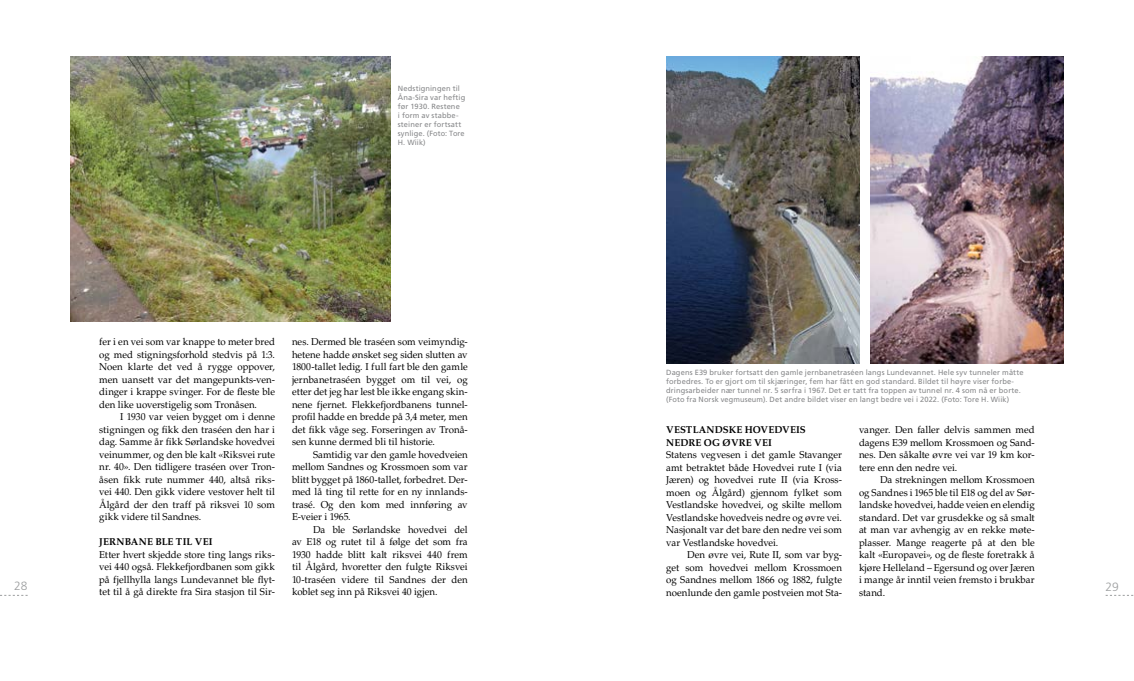
<style>
.page{position:relative;width:1134px;height:681px;background:#fff}
.page>*{position:absolute;margin:0;border:0;box-sizing:border-box;transform-origin:0 0}
.t1{font:300 12px "Frutiger LT Std";color:#9c9e9f}
.t2{font:10px/12.5px "Palatino LT Std";color:#000;text-align:justify}
.t3{font:700 10px/12.5px "Palatino LT Std";letter-spacing:.015em;color:#000}
.t4{font:7.5px/9px "Frutiger LT Std";letter-spacing:.015em;color:#87888a}
</style>
<div class="page">
<img style="left:71px;top:57px;width:319px;height:264px">
<img style="left:666px;top:57px;width:193px;height:307px">
<img style="left:870px;top:57px;width:193px;height:307px">
<p class="t4" style="left:398px;top:84px;width:69px">Nedstigningen til<br>Åna-Sira var heftig før 1930. Restene<br>i form av stabbe&shy;steiner er fortsatt synlige. (Foto: Tore<br>H. Wiik)</p>
<p class="t2" style="left:99px;top:335px;width:177px">fer i en vei som var knappe to meter bred og med stigningsforhold stedvis på 1:3.<br>Noen klarte det ved å rygge oppover, men uansett var det mangepunkts-ven&shy;dinger i krappe svinger. For de fleste ble den like uoverstigelig som Tronåsen.</p>
<p class="t2" style="left:99px;top:410px;width:177px;text-indent:21px">I 1930 var veien bygget om i denne stigningen og fikk den traséen den har i dag. Samme år fikk Sørlandske hovedvei veinummer, og den ble kalt «Riksvei rute nr. 40». Den tidligere traséen over Tron&shy;åsen fikk rute nummer 440, altså riks&shy;vei 440. Den gikk videre vestover helt til Ålgård der den traff på riksvei 10 som gikk videre til Sandnes.</p>
<p class="t3" style="left:99px;top:535px;width:115px">JERNBANE BLE TIL VEI</p>
<p class="t2" style="left:99px;top:548px;width:177px">Etter hvert skjedde store ting langs riks&shy;vei 440 også. Flekkefjordbanen som gikk på fjellhylla langs Lundevannet ble flyt&shy;tet til å gå direkte fra Sira stasjon til Sir-</p>
<p class="t2" style="left:292px;top:335px;width:177px">nes. Dermed ble traséen som veimyndig&shy;hetene hadde ønsket seg siden slutten av 1800-tallet ledig. I full fart ble den gamle jernbanetraséen bygget om til vei, og etter det jeg har lest ble ikke engang skin&shy;nene fjernet. Flekkefjordbanens tunnel&shy;profil hadde en bredde på 3,4 meter, men det fikk våge seg. Forseringen av Tronå&shy;sen kunne dermed bli til historie.</p>
<p class="t2" style="left:292px;top:448px;width:177px;text-indent:21px">Samtidig var den gamle hovedveien mellom Sandnes og Krossmoen som var blitt bygget på 1860-tallet, forbedret. Der&shy;med lå ting til rette for en ny innlands&shy;trasé. Og den kom med innføring av E-veier i 1965.</p>
<p class="t2" style="left:292px;top:523px;width:177px;text-indent:21px">Da ble Sørlandske hovedvei del av E18 og rutet til å følge det som fra 1930 hadde blitt kalt riksvei 440 frem til Ålgård, hvoretter den fulgte Riksvei 10-traséen videre til Sandnes der den koblet seg inn på Riksvei 40 igjen.</p>
<p class="t4" style="left:666px;top:368px;width:359px">Dagens E39 bruker fortsatt den gamle jernbanetraséen langs Lundevannet. Hele syv tunneler måtte forbedres. To er gjort om til skjæringer, fem har fått en god standard. Bildet til høyre viser forbe&shy;dringsarbeider nær tunnel nr. 5 sørfra i 1967. Det er tatt fra toppen av tunnel nr. 4 som nå er borte. (Foto fra Norsk vegmuseum). Det andre bildet viser en langt bedre vei i 2022. (Foto: Tore H. Wiik)</p>
<p class="t2" style="left:859px;top:423px;width:177px">vanger. Den faller delvis sammen med dagens E39 mellom Krossmoen og Sand&shy;nes. Den såkalte øvre vei var 19 km kor&shy;tere enn den nedre vei.</p>
<p class="t2" style="left:859px;top:473px;width:177px;text-indent:21px">Da strekningen mellom Krossmoen og Sandnes i 1965 ble til E18 og del av Sør&shy;landske hovedvei, hadde veien en elendig standard. Det var grusdekke og så smalt at man var avhengig av en rekke møte&shy;plasser. Mange reagerte på at den ble kalt «Europavei», og de fleste foretrakk å kjøre Helleland – Egersund og over Jæren i mange år inntil veien fremsto i brukbar stand.</p>
<p class="t3" style="left:666px;top:423px;width:141px">VESTLANDSKE HOVEDVEIS<br>NEDRE OG ØVRE VEI</p>
<p class="t2" style="left:666px;top:448px;width:177px">Statens vegvesen i det gamle Stavanger amt betraktet både Hovedvei rute I (via Jæren) og hovedvei rute II (via Kross&shy;moen og Ålgård) gjennom fylket som Vestlandske hovedvei, og skilte mellom Vestlandske hovedveis nedre og øvre vei.<br>Nasjonalt var det bare den nedre vei som var Vestlandske hovedvei.</p>
<p class="t2" style="left:666px;top:548px;width:177px;text-indent:21px">Den øvre vei, Rute II, som var byg&shy;get som hovedvei mellom Krossmoen og Sandnes mellom 1866 og 1882, fulgte noenlunde den gamle postveien mot Sta-</p>
<p class="t1" style="left:14px;top:579px;width:15px">28</p>
<p class="t1" style="left:1106px;top:579px;width:15px">29</p>
</div>
